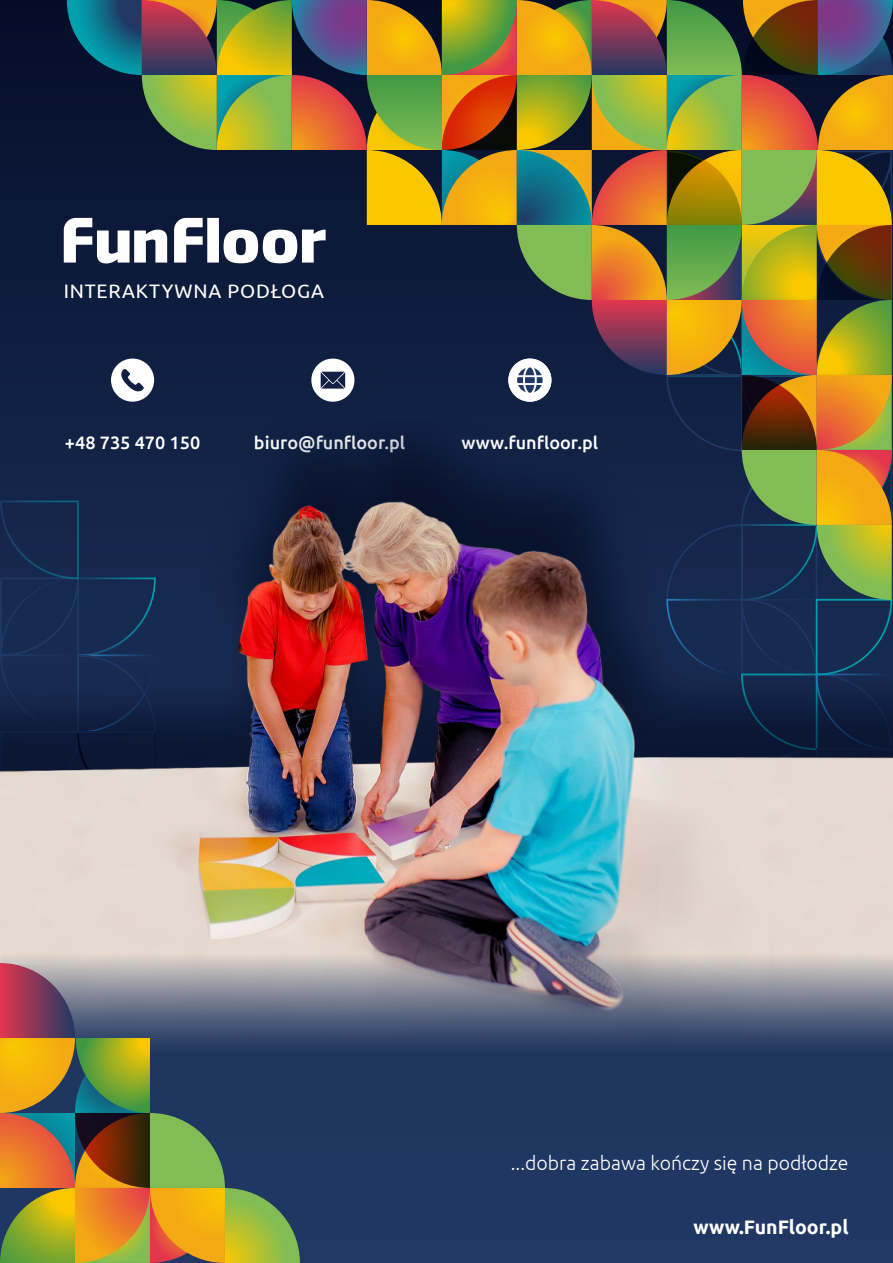
<style>
.page{position:relative;width:893px;height:1263px;background:#fff}
.page>*{position:absolute;margin:0;border:0;box-sizing:border-box;transform-origin:0 0}
.t1{font:300 19.5px "Ubuntu";color:#fff}
.t2{font:19.5px "Ubuntu";letter-spacing:.04em;color:#fff}
.t3{font:700 19.5px "Ubuntu";color:#fff}
.t4{font:500 18px "Ubuntu";color:#fff}
</style>
<div class="page">
<img style="left:0;top:0;width:893px;height:1263px">
<p class="t2" style="left:64px;top:280px;width:262px">INTERAKTYWNA PODŁOGA</p>
<p class="t4" style="left:65px;top:431px;width:137px">+48 735 470 150</p>
<p class="t4" style="left:254px;top:431px;width:153px">biuro@funfloor.pl</p>
<p class="t4" style="left:462px;top:431px;width:138px">www.funfloor.pl</p>
<p class="t1" style="left:511px;top:1151px;width:339px">...dobra zabawa kończy się na podłodze</p>
<p class="t3" style="left:694px;top:1215px;width:157px">www.FunFloor.pl</p>
</div>
